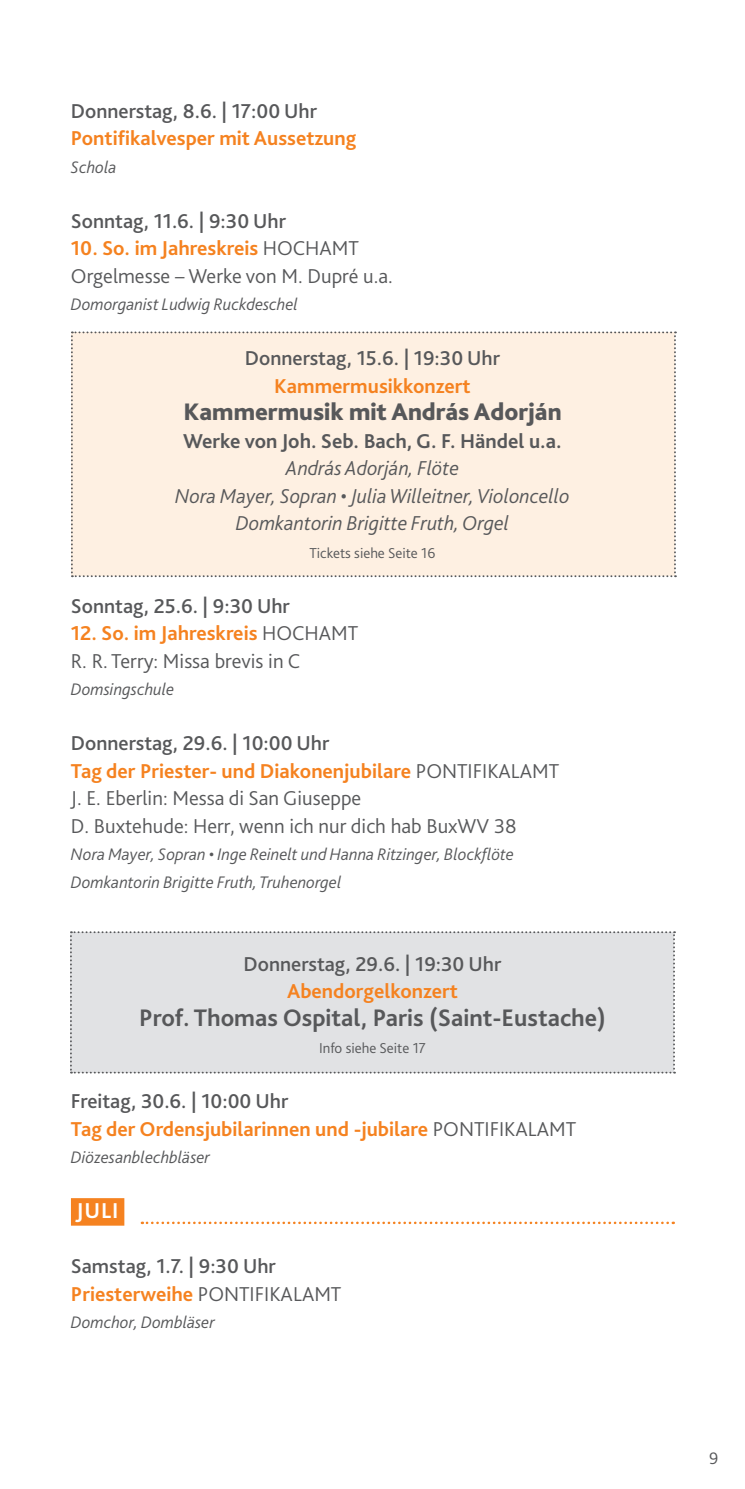
<style>
.page{position:relative;width:745px;height:1489px;background:#fff}
.page>*{position:absolute;margin:0;border:0;box-sizing:border-box;transform-origin:0 0}
.t1{font:700 25px "Bliss Pro";color:#57585a}
.t2{font:800 25px "Bliss Pro";color:#57585a}
.t3{font:700 22.5px "Bliss Pro";color:#fff}
.t4{font:300 21px/27.5px "Bliss Pro";color:#57585a}
.t5{font:500 21px/27.5px "Bliss Pro";color:#57585a}
.t6{font:700 21px/27.5px "Bliss Pro";color:#f58220}
.t7{font:italic 300 21px/27.5px "Bliss Pro";color:#57585a;text-align:center}
.t8{font:700 21px "Bliss Pro";color:#57585a}
.t9{font:italic 300 17.5px/27.5px "Bliss Pro";color:#57585a}
.t10{font:300 17.5px "Bliss Pro";color:#57585a}
.t11{font:300 15px "Bliss Pro";color:#57585a}
.s1{font-weight:700;color:#f58220}
.s2{font-weight:500}
.s3{font-weight:500;color:#57585a}
.s4{font-weight:300;color:#57585a}
.s5{font-weight:300}
</style>
<div class="page">
<div style="left:70px;top:931px;width:604px;height:142px;background:#e1e2e4"></div>
<div style="left:71px;top:331px;width:604px;height:246px;background:#fef0e2"></div>
<div style="left:71px;top:1198px;width:53px;height:27px;background:#f58220"></div>
<svg style="left:142px;top:1221px;width:531px;height:2px"></svg>
<p class="t5" style="left:71px;top:97px;width:247px">Donnerstag, 8.6. | 17:00 Uhr</p>
<p class="t6" style="left:71px;top:124px;width:287px">Pontifikalvesper mit Aussetzung</p>
<p class="t9" style="left:71px;top:153px;width:47px">Schola</p>
<p class="t5" style="left:71px;top:207px;width:216px">Sonntag, 11.6. | 9:30 Uhr</p>
<p class="t4" style="left:71px;top:234px;width:323px"><span class="s1">10. So. im Jahreskreis</span> HOCHAMT<br>Orgelmesse – Werke von M. Dupré u.a.</p>
<p class="t9" style="left:71px;top:290px;width:228px">Domorganist Ludwig Ruckdeschel</p>
<p class="t5" style="left:245px;top:344px;width:256px">Donnerstag, 15.6. | 19:30 Uhr</p>
<p class="t6" style="left:274px;top:372px;width:198px">Kammermusikkonzert</p>
<p class="t2" style="left:183px;top:396px;width:379px">Kammermusik mit András Adorján</p>
<p class="t8" style="left:183px;top:427px;width:379px">Werke von Joh. Seb. Bach, G. F. Händel u.a.</p>
<p class="t7" style="left:175px;top:454px;width:395px">András Adorján, Flöte<br>Nora Mayer, Sopran • Julia Willeitner, Violoncello<br>Domkantorin Brigitte Fruth, Orgel</p>
<p class="t11" style="left:309px;top:543px;width:127px">Tickets siehe Seite 16</p>
<p class="t5" style="left:71px;top:592px;width:220px">Sonntag, 25.6. | 9:30 Uhr</p>
<p class="t4" style="left:71px;top:619px;width:288px"><span class="s1">12. So. im Jahreskreis</span> HOCHAMT<br>R. R. Terry: Missa brevis in C</p>
<p class="t9" style="left:71px;top:675px;width:105px">Domsingschule</p>
<p class="t4" style="left:71px;top:729px;width:489px"><span class="s2">Donnerstag, 29.6. | 10:00 Uhr<br></span><span class="s1">Tag der Priester- und Diakonenjubilare</span> PONTIFIKALAMT J. E. Eberlin: Messa di San Giuseppe<br>D. Buxtehude: Herr, wenn ich nur dich hab BuxWV 38</p>
<p class="t9" style="left:71px;top:840px;width:444px">Nora Mayer, Sopran • Inge Reinelt und Hanna Ritzinger, Blockflöte<br>Domkantorin Brigitte Fruth, Truhenorgel</p>
<p class="t5" style="left:243px;top:949px;width:259px">Donnerstag, 29.6. | 19:30 Uhr</p>
<p class="t6" style="left:287px;top:977px;width:172px">Abendorgelkonzert</p>
<p class="t1" style="left:139px;top:1001px;width:468px">Prof. Thomas Ospital, Paris (Saint-Eustache)</p>
<p class="t11" style="left:319px;top:1038px;width:108px">Info siehe Seite 17</p>
<p class="t6" style="left:71px;top:1087px;width:506px"><span class="s3">Freitag, 30.6. | 10:00 Uhr<br></span>Tag der Ordensjubilarinnen und -jubilare <span class="s4">PONTIFIKALAMT</span></p>
<p class="t9" style="left:71px;top:1143px;width:140px">Diözesanblechbläser</p>
<p class="t3" style="left:76px;top:1196px;width:44px">JULI</p>
<p class="t5" style="left:71px;top:1252px;width:272px">Samstag, 1.7. | 9:30 Uhr<br><span class="s1">Priesterweihe</span> <span class="s5">PONTIFIKALAMT</span></p>
<p class="t9" style="left:71px;top:1308px;width:145px">Domchor, Dombläser</p>
<p class="t10" style="left:708px;top:1447px;width:11px">9</p>
</div>
